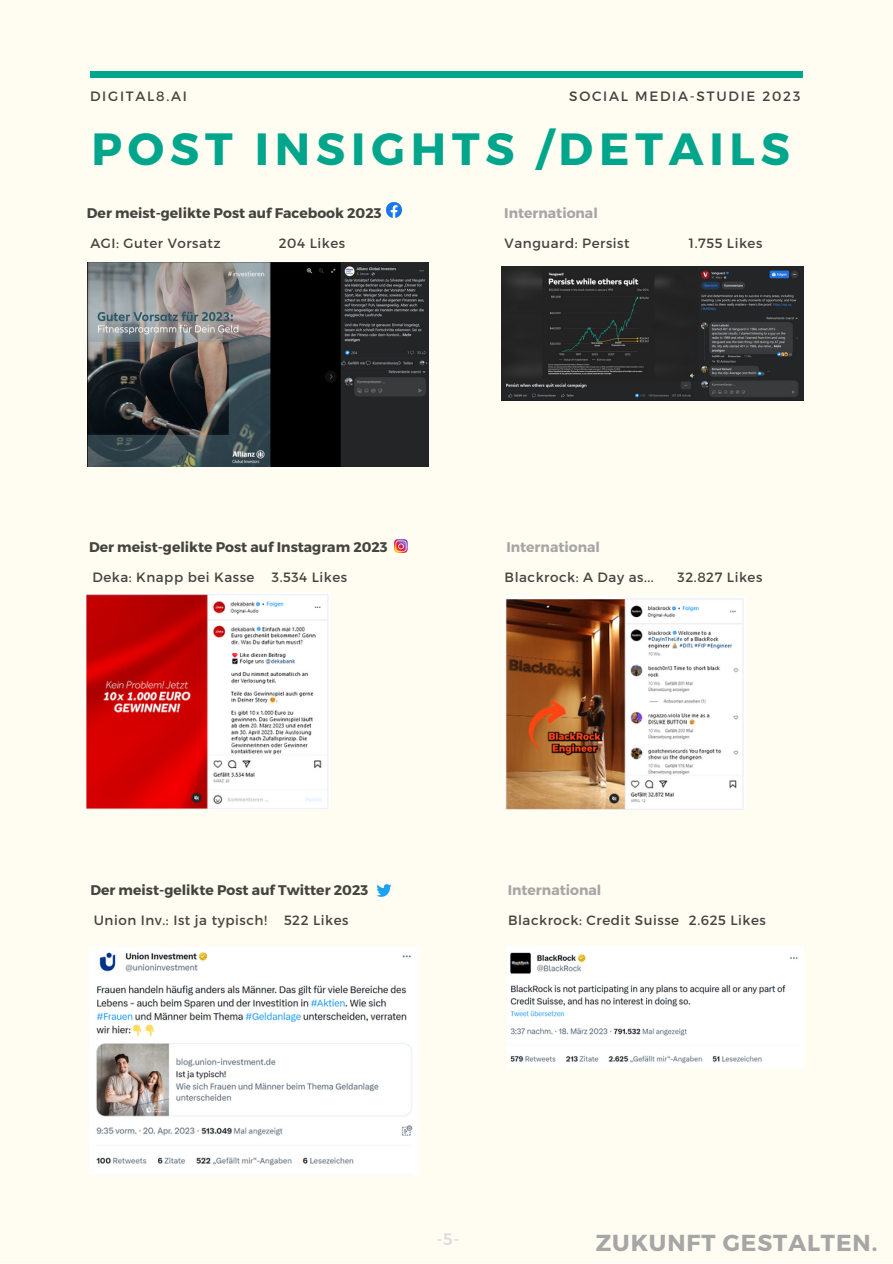
<style>
.page{position:relative;width:893px;height:1264px;background:#fff}
.page>*{position:absolute;margin:0;border:0;box-sizing:border-box;transform-origin:0 0}
.t1{font:700 45.15px "Montserrat";letter-spacing:.13em;color:#00a68c}
.t2{font:700 23.1px "Montserrat";letter-spacing:.04em;color:#a7a6a6}
.t3{font:16.5px "Montserrat";color:#d9d9d9}
.t4{font:700 13.95px "Montserrat";color:#444440}
.t5{font:700 13.95px "Montserrat";color:#a7a6a6}
.t6{font:13.5px "Montserrat";letter-spacing:.04em;color:#444440}
.t7{font:13.5px "Montserrat";letter-spacing:.13em;color:#434141}
.t8{font:13.5px "Montserrat";letter-spacing:.13em;color:#444440}
</style>
<div class="page">
<div style="left:0;top:0;width:892px;height:1262px;background:#fffdf1"></div>
<div style="left:90px;top:72px;width:712px;height:6px;background:#00a68c"></div>
<img style="left:386px;top:202px;width:15px;height:15px">
<svg style="left:394px;top:539px;width:13px;height:13px"></svg>
<img style="left:376px;top:884px;width:16px;height:12px">
<img style="left:87px;top:592px;width:243px;height:217px">
<img style="left:87px;top:262px;width:341px;height:204px">
<img style="left:89px;top:947px;width:330px;height:227px">
<img style="left:504px;top:596px;width:241px;height:214px">
<img style="left:507px;top:946px;width:296px;height:121px">
<img style="left:501px;top:267px;width:302px;height:134px">
<p class="t8" style="left:90px;top:88px;width:98px">DIGITAL8.AI</p>
<p class="t7" style="left:569px;top:88px;width:232px">SOCIAL MEDIA-STUDIE 2023</p>
<p class="t1" style="left:91px;top:120px;width:700px">POST INSIGHTS /DETAILS</p>
<p class="t4" style="left:87px;top:204px;width:296px">Der meist-gelikte Post auf Facebook 2023</p>
<p class="t5" style="left:504px;top:204px;width:95px">International</p>
<p class="t6" style="left:90px;top:234px;width:132px">AGI: Guter Vorsatz</p>
<p class="t6" style="left:279px;top:234px;width:68px">204 Likes</p>
<p class="t6" style="left:504px;top:234px;width:126px">Vanguard: Persist</p>
<p class="t6" style="left:689px;top:234px;width:75px">1.755 Likes</p>
<p class="t4" style="left:89px;top:537px;width:300px">Der meist-gelikte Post auf Instagram 2023</p>
<p class="t6" style="left:92px;top:568px;width:163px">Deka: Knapp bei Kasse</p>
<p class="t6" style="left:272px;top:568px;width:77px">3.534 Likes</p>
<p class="t5" style="left:506px;top:537px;width:95px">International</p>
<p class="t6" style="left:504px;top:568px;width:151px">Blackrock: A Day as...</p>
<p class="t6" style="left:677px;top:568px;width:86px">32.827 Likes</p>
<p class="t4" style="left:90px;top:880px;width:279px">Der meist-gelikte Post auf Twitter 2023</p>
<p class="t5" style="left:507px;top:880px;width:95px">International</p>
<p class="t6" style="left:94px;top:911px;width:174px">Union Inv.: Ist ja typisch!</p>
<p class="t6" style="left:284px;top:911px;width:66px">522 Likes</p>
<p class="t6" style="left:508px;top:911px;width:172px">Blackrock: Credit Suisse</p>
<p class="t6" style="left:689px;top:911px;width:78px">2.625 Likes</p>
<p class="t3" style="left:436px;top:1228px;width:25px">-5-</p>
<p class="t2" style="left:595px;top:1227px;width:283px">ZUKUNFT GESTALTEN.</p>
</div>
